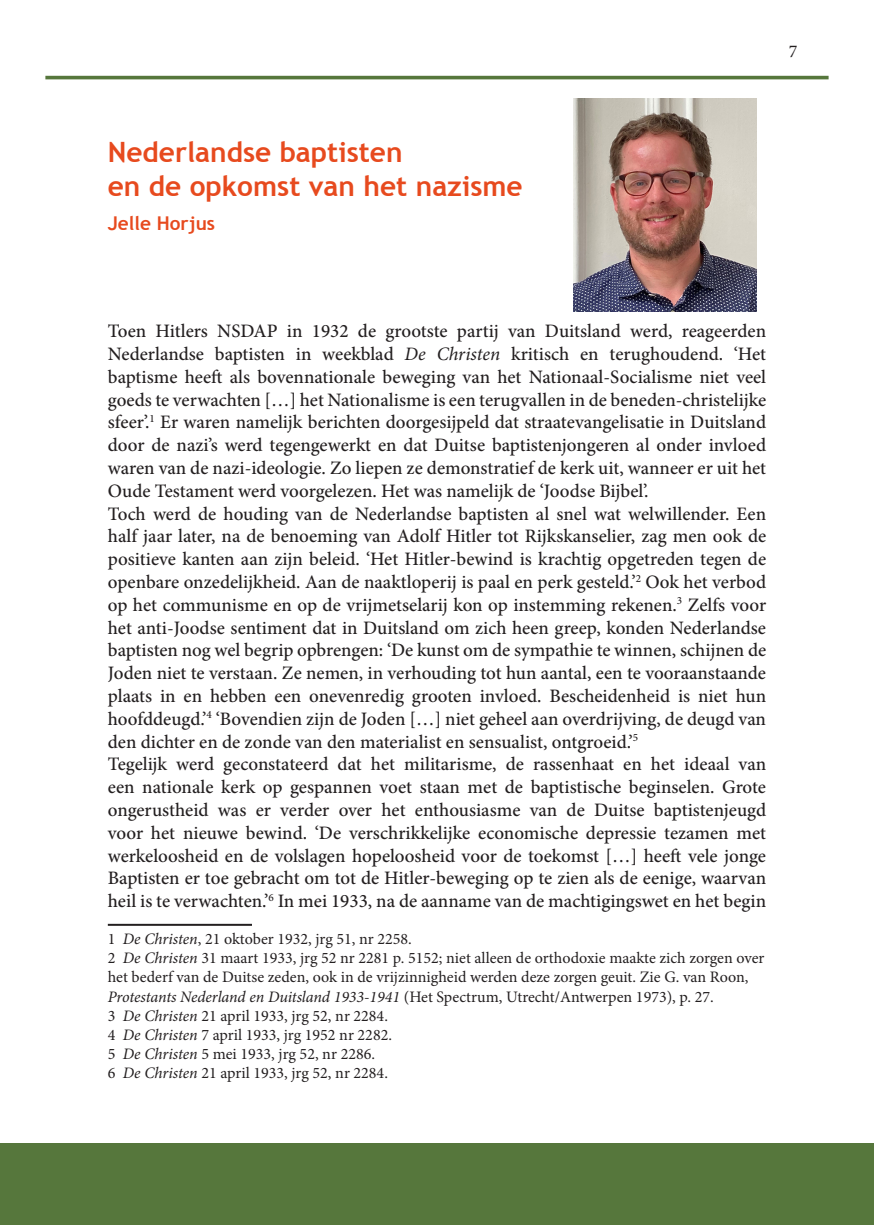
<style>
.page{position:relative;width:874px;height:1225px;background:#fff}
.page>*{position:absolute;margin:0;border:0;box-sizing:border-box;transform-origin:0 0}
.Kop{font:700 28px "Trebuchet MS";color:#e74a1e}
.Silo_Huisstijl_brood{font:500 19px/22.8px "Minion Pro";color:#231f20;text-align:justify}
.Kop-2{font:700 19px "Trebuchet MS";color:#e74a1e}
.t1{font:18px "Minion Pro";color:#231f20}
.Footnote_text{font:16px/19.2px "Minion Pro";color:#231f20}
.s1{font-weight:400;font-style:italic}
.s2{font-style:italic}
</style>
<div class="page">
<hr style="left:108px;top:924px;width:144px;height:2px;background:#231f20">
<hr style="left:45px;top:76px;width:783px;height:3px;background:#56773c">
<div style="left:0;top:1143px;width:873px;height:82px;background:#56773c"></div>
<img style="left:573px;top:99px;width:183px;height:212px">
<p class="Kop" style="left:108px;top:135px;width:296px">Nederlandse baptisten</p>
<p class="Kop" style="left:108px;top:169px;width:416px">en de opkomst van het nazisme</p>
<p class="Kop-2" style="left:108px;top:211px;width:109px">Jelle Horjus</p>
<p class="t1" style="left:788px;top:40px;width:10px">7</p>
<p class="Silo_Huisstijl_brood" style="left:108px;top:320px;width:659px">Toen Hitlers NSDAP in 1932 de grootste partij van Duitsland werd, reageerden Nederlandse baptisten in weekblad <span class="s1">De Christen</span> kritisch en terughoudend. ‘Het baptisme heeft als bovennationale beweging van het Nationaal-Socialisme niet veel goeds te verwachten […] het Nationalisme is een terugvallen in de beneden-christelijke sfeer’.<sup>1</sup> Er waren namelijk berichten doorgesijpeld dat straatevangelisatie in Duitsland door de nazi’s werd tegengewerkt en dat Duitse baptistenjongeren al onder invloed waren van de nazi-ideologie. Zo liepen ze demonstratief de kerk uit, wanneer er uit het Oude Testament werd voorgelezen. Het was namelijk de ‘Joodse Bijbel’.</p>
<p class="Silo_Huisstijl_brood" style="left:108px;top:502px;width:659px">Toch werd de houding van de Nederlandse baptisten al snel wat welwillender. Een half jaar later, na de benoeming van Adolf Hitler tot Rijkskanselier, zag men ook de positieve kanten aan zijn beleid. ‘Het Hitler-bewind is krachtig opgetreden tegen de openbare onzedelijkheid. Aan de naaktloperij is paal en perk gesteld.’<sup>2</sup> Ook het verbod op het communisme en op de vrijmetselarij kon op instemming rekenen.<sup>3</sup> Zelfs voor het anti-Joodse sentiment dat in Duitsland om zich heen greep, konden Nederlandse baptisten nog wel begrip opbrengen: ‘De kunst om de sympathie te winnen, schijnen de Joden niet te verstaan. Ze nemen, in verhouding tot hun aantal, een te vooraanstaande plaats in en hebben een onevenredig grooten invloed. Bescheidenheid is niet hun hoofddeugd.’<sup>4</sup> ‘Bovendien zijn de Joden […] niet geheel aan overdrijving, de deugd van den dichter en de zonde van den materialist en sensualist, ontgroeid.’<sup>5</sup></p>
<p class="Silo_Huisstijl_brood" style="left:108px;top:753px;width:659px">Tegelijk werd geconstateerd dat het militarisme, de rassenhaat en het ideaal van een nationale kerk op gespannen voet staan met de baptistische beginselen. Grote ongerustheid was er verder over het enthousiasme van de Duitse baptistenjeugd voor het nieuwe bewind. ‘De verschrikkelijke economische depressie tezamen met werkeloosheid en de volslagen hopeloosheid voor de toekomst […] heeft vele jonge Baptisten er toe gebracht om tot de Hitler-beweging op te zien als de eenige, waarvan heil is te verwachten.’<sup>6</sup> In mei 1933, na de aanname van de machtigingswet en het begin</p>
<p class="Footnote_text" style="left:108px;top:929px;width:305px">1 <span class="s2">De Christen</span>, 21 oktober 1932, jrg 51, nr 2258.</p>
<p class="Footnote_text" style="left:108px;top:948px;width:657px">2 <span class="s2">De Christen</span> 31 maart 1933, jrg 52 nr 2281 p. 5152; niet alleen de orthodoxie maakte zich zorgen over het bederf van de Duitse zeden, ook in de vrijzinnigheid werden deze zorgen geuit. Zie G. van Roon,<br><span class="s2">Protestants Nederland en Duitsland 1933-1941</span> (Het Spectrum, Utrecht/Antwerpen 1973), p. 27.</p>
<p class="Footnote_text" style="left:108px;top:1006px;width:281px">3 <span class="s2">De Christen</span> 21 april 1933, jrg 52, nr 2284.</p>
<p class="Footnote_text" style="left:108px;top:1025px;width:285px">4 <span class="s2">De Christen</span> 7 april 1933, jrg 1952 nr 2282.</p>
<p class="Footnote_text" style="left:108px;top:1044px;width:268px">5 <span class="s2">De Christen</span> 5 mei 1933, jrg 52, nr 2286.</p>
<p class="Footnote_text" style="left:108px;top:1063px;width:281px">6 <span class="s2">De Christen</span> 21 april 1933, jrg 52, nr 2284.</p>
</div>
